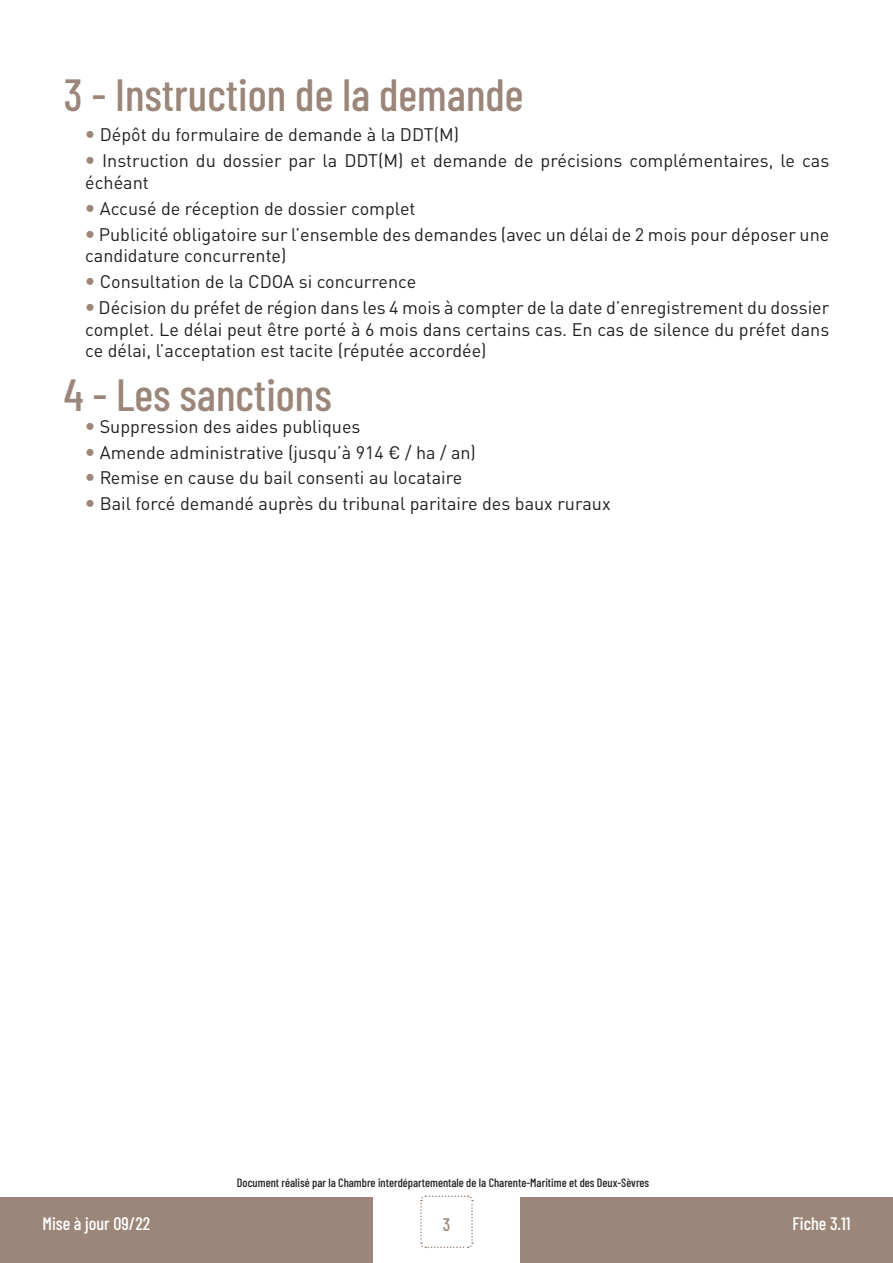
<style>
.page{position:relative;width:893px;height:1263px;background:#fff}
.page>*{position:absolute;margin:0;border:0;box-sizing:border-box;transform-origin:0 0}
.t1{font:500 45px "Barlow Condensed";color:#9b8679}
.t2{font:18px/25.8px "DINOT";color:#231f20}
.t3{font:500 18px "Barlow Condensed";color:#fff}
.t4{font:500 18px "Barlow Condensed";color:#9b8679}
.t5{font:500 12px "Barlow Condensed";color:#231f20}
</style>
<div class="page">
<svg style="left:420px;top:1195px;width:54px;height:54px"></svg>
<div style="left:0;top:1197px;width:373px;height:66px;background:#9b8679"></div>
<div style="left:520px;top:1197px;width:373px;height:66px;background:#9b8679"></div>
<h1 class="t1" style="left:64px;top:63px;width:461px">3 - Instruction de la demande</h1>
<p class="t2" style="left:100px;top:122px;width:731px">Dépôt du formulaire de demande à la DDT(M)<br>Instruction du dossier par la DDT(M) et demande de précisions complémentaires, le cas</p>
<p class="t2" style="left:99px;top:169px;width:732px;text-indent:-14px">échéant<br>Accusé de réception de dossier complet<br>Publicité obligatoire sur l’ensemble des demandes (avec un délai de 2 mois pour déposer une</p>
<p class="t2" style="left:99px;top:242px;width:732px;text-indent:-13px">candidature concurrente)<br>Consultation de la CDOA si concurrence<br>Décision du préfet de région dans les 4 mois à compter de la date d’enregistrement du dossier</p>
<p class="t2" style="left:85px;top:318px;width:746px;line-height:21.6px">complet. Le délai peut être porté à 6 mois dans certains cas. En cas de silence du préfet dans ce délai, l’acceptation est tacite (réputée accordée)</p>
<h1 class="t1" style="left:64px;top:363px;width:269px">4 - Les sanctions</h1>
<p class="t2" style="left:100px;top:413px;width:512px">Suppression des aides publiques<br>Amende administrative (jusqu’à 914 € / ha / an)<br>Remise en cause du bail consenti au locataire<br>Bail forcé demandé auprès du tribunal paritaire des baux ruraux</p>
<p class="t5" style="left:237px;top:1174px;width:414px">Document réalisé par la Chambre interdépartementale de la Charente-Maritime et des Deux-Sèvres</p>
<p class="t3" style="left:43px;top:1210px;width:109px">Mise à jour 09/22</p>
<p class="t4" style="left:443px;top:1211px;width:9px">3</p>
<p class="t3" style="left:792px;top:1210px;width:59px">Fiche 3.11</p>
</div>
